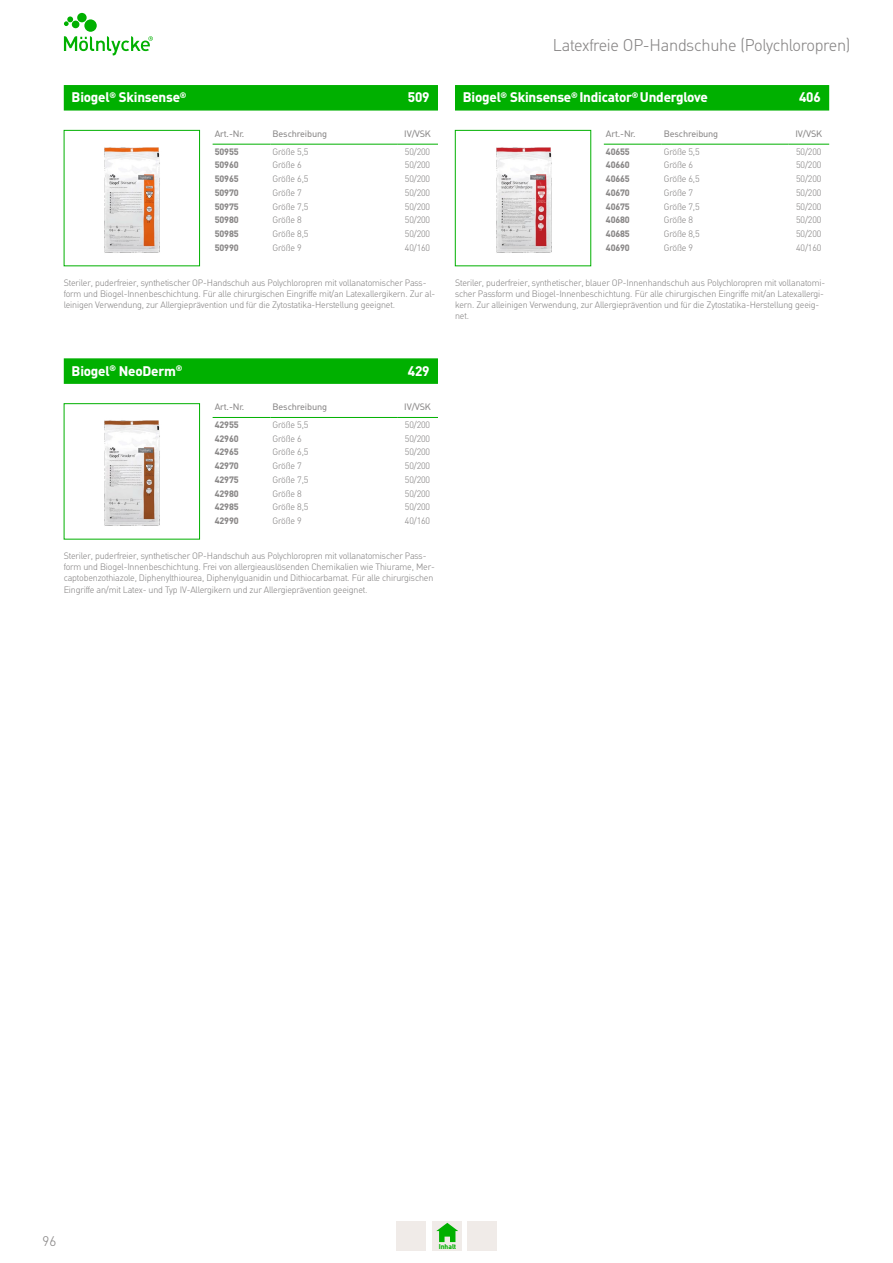
<style>
.page{position:relative;width:893px;height:1263px;background:#fff}
.page>*{position:absolute;margin:0;border:0;box-sizing:border-box;transform-origin:0 0}
.t1{font:300 16.5px "Molnlycke Din";letter-spacing:-.015em;color:#898787}
.t2{font:700 13.5px "Molnlycke Din";letter-spacing:-.015em;color:#fff}
.t3{font:300 13.5px "Molnlycke Din";color:#898787}
.t4{font:300 9px/11.2px "Molnlycke Din";letter-spacing:-.015em;color:#898787}
.t5{font:700 9px "Molnlycke Din";letter-spacing:-.015em;color:#898787}
.t6{font:9px "Molnlycke Din";letter-spacing:-.015em;color:#898787}
.t7{font:700 6.75px "Molnlycke Din";color:#00b000}
</style>
<div class="page">
<svg style="left:64px;top:13px;width:89px;height:42px"></svg>
<div style="left:396px;top:1221px;width:30px;height:29px;background:#f0ebe8"></div>
<div style="left:432px;top:1221px;width:30px;height:29px;background:#f0ebe8"></div>
<div style="left:467px;top:1221px;width:30px;height:29px;background:#f0ebe8"></div>
<svg style="left:436px;top:1223px;width:22px;height:19px"></svg>
<img style="left:104px;top:420px;width:56px;height:106px">
<div style="left:64px;top:403px;width:136px;height:136px;border:1px solid #00b000"></div>
<div style="left:64px;top:358px;width:374px;height:26px;background:#00b000;border:2px solid #00b000"></div>
<hr style="left:213px;top:417px;width:57px;height:1px;background:#00b000">
<hr style="left:270px;top:417px;width:127px;height:1px;background:#00b000">
<hr style="left:397px;top:417px;width:41px;height:1px;background:#00b000">
<img style="left:496px;top:147px;width:56px;height:106px">
<div style="left:455px;top:130px;width:136px;height:136px;border:1px solid #00b000"></div>
<div style="left:455px;top:85px;width:374px;height:26px;background:#00b000;border:2px solid #00b000"></div>
<hr style="left:604px;top:144px;width:58px;height:1px;background:#00b000">
<hr style="left:662px;top:144px;width:126px;height:1px;background:#00b000">
<hr style="left:788px;top:144px;width:41px;height:1px;background:#00b000">
<img style="left:104px;top:147px;width:56px;height:106px">
<div style="left:64px;top:130px;width:136px;height:136px;border:1px solid #00b000"></div>
<div style="left:64px;top:85px;width:374px;height:26px;background:#00b000;border:2px solid #00b000"></div>
<hr style="left:213px;top:144px;width:57px;height:1px;background:#00b000">
<hr style="left:270px;top:144px;width:127px;height:1px;background:#00b000">
<hr style="left:397px;top:144px;width:41px;height:1px;background:#00b000">
<h1 class="t1" style="left:553px;top:36px;width:299px">Latexfreie OP-Handschuhe (Polychloropren)</h1>
<h2 class="t2" style="left:72px;top:89px;width:116px">Biogel<sup>®</sup> Skinsense<sup>®</sup></h2>
<h2 class="t2" style="left:799px;top:89px;width:23px">406</h2>
<h2 class="t2" style="left:463px;top:89px;width:246px">Biogel<sup>®</sup> Skinsense<sup>®</sup> Indicator<sup>®</sup> Underglove</h2>
<h2 class="t2" style="left:806px;top:89px;width:9px">2</h2>
<h2 class="t2" style="left:408px;top:89px;width:23px">509</h2>
<p class="t6" style="left:215px;top:128px;width:31px">Art.-Nr.</p>
<p class="t6" style="left:273px;top:128px;width:56px">Beschreibung</p>
<p class="t6" style="left:404px;top:128px;width:28px">IV/VSK</p>
<p class="t5" style="left:215px;top:146px;width:25px">50955</p>
<p class="t4" style="left:273px;top:146px;width:37px">Größe 5,5</p>
<p class="t4" style="left:405px;top:146px;width:27px">50/200</p>
<p class="t5" style="left:215px;top:159px;width:25px">50960</p>
<p class="t4" style="left:273px;top:160px;width:31px">Größe 6</p>
<p class="t4" style="left:405px;top:160px;width:27px">50/200</p>
<p class="t5" style="left:215px;top:173px;width:25px">50965</p>
<p class="t4" style="left:273px;top:173px;width:37px">Größe 6,5</p>
<p class="t4" style="left:405px;top:173px;width:27px">50/200</p>
<p class="t5" style="left:215px;top:187px;width:25px">50970</p>
<p class="t4" style="left:273px;top:187px;width:31px">Größe 7</p>
<p class="t4" style="left:405px;top:187px;width:27px">50/200</p>
<p class="t5" style="left:215px;top:201px;width:25px">50975</p>
<p class="t4" style="left:273px;top:201px;width:37px">Größe 7,5</p>
<p class="t4" style="left:405px;top:201px;width:27px">50/200</p>
<p class="t5" style="left:215px;top:215px;width:25px">50980</p>
<p class="t4" style="left:273px;top:215px;width:31px">Größe 8</p>
<p class="t4" style="left:405px;top:215px;width:27px">50/200</p>
<p class="t5" style="left:215px;top:228px;width:25px">50985</p>
<p class="t4" style="left:273px;top:228px;width:37px">Größe 8,5</p>
<p class="t4" style="left:405px;top:228px;width:27px">50/200</p>
<p class="t5" style="left:215px;top:242px;width:25px">50990</p>
<p class="t4" style="left:273px;top:242px;width:31px">Größe 9</p>
<p class="t4" style="left:405px;top:242px;width:27px">40/160</p>
<p class="t4" style="left:64px;top:277px;width:373px">Steriler, puderfreier, synthetischer OP-Handschuh aus Polychloropren mit vollanatomischer Pass&shy;form und Biogel-Innenbeschichtung. Für alle chirurgischen Eingriffe mit/an Latexallergikern. Zur al&shy;leinigen Verwendung, zur Allergieprävention und für die Zytostatika-Herstellung geeignet.</p>
<h2 class="t2" style="left:72px;top:362px;width:112px">Biogel<sup>®</sup> NeoDerm<sup>®</sup></h2>
<h2 class="t2" style="left:408px;top:363px;width:23px">429</h2>
<p class="t6" style="left:215px;top:402px;width:31px">Art.-Nr.</p>
<p class="t6" style="left:273px;top:402px;width:56px">Beschreibung</p>
<p class="t6" style="left:404px;top:402px;width:28px">IV/VSK</p>
<p class="t5" style="left:215px;top:419px;width:25px">42955</p>
<p class="t4" style="left:273px;top:419px;width:37px">Größe 5,5</p>
<p class="t4" style="left:405px;top:419px;width:27px">50/200</p>
<p class="t5" style="left:215px;top:433px;width:25px">42960</p>
<p class="t4" style="left:273px;top:433px;width:31px">Größe 6</p>
<p class="t4" style="left:405px;top:433px;width:27px">50/200</p>
<p class="t5" style="left:215px;top:447px;width:25px">42965</p>
<p class="t4" style="left:273px;top:447px;width:37px">Größe 6,5</p>
<p class="t4" style="left:405px;top:447px;width:27px">50/200</p>
<p class="t5" style="left:215px;top:460px;width:25px">42970</p>
<p class="t4" style="left:273px;top:460px;width:31px">Größe 7</p>
<p class="t4" style="left:405px;top:460px;width:27px">50/200</p>
<p class="t5" style="left:215px;top:474px;width:25px">42975</p>
<p class="t4" style="left:273px;top:474px;width:37px">Größe 7,5</p>
<p class="t4" style="left:405px;top:474px;width:27px">50/200</p>
<p class="t5" style="left:215px;top:488px;width:25px">42980</p>
<p class="t4" style="left:273px;top:488px;width:31px">Größe 8</p>
<p class="t4" style="left:405px;top:488px;width:27px">50/200</p>
<p class="t5" style="left:215px;top:502px;width:25px">42985</p>
<p class="t4" style="left:273px;top:502px;width:37px">Größe 8,5</p>
<p class="t4" style="left:405px;top:502px;width:27px">50/200</p>
<p class="t5" style="left:215px;top:515px;width:25px">42990</p>
<p class="t4" style="left:273px;top:516px;width:31px">Größe 9</p>
<p class="t4" style="left:405px;top:516px;width:27px">40/160</p>
<p class="t4" style="left:64px;top:550px;width:373px">Steriler, puderfreier, synthetischer OP-Handschuh aus Polychloropren mit vollanatomischer Pass&shy;form und Biogel-Innenbeschichtung. Frei von allergieauslösenden Chemikalien wie Thiurame, Mer&shy;captobenzothiazole, Diphenylthiourea, Diphenylguanidin und Dithiocarbamat. Für alle chirurgischen Eingriffe an/mit Latex- und Typ IV-Allergikern und zur Allergieprävention geeignet.</p>
<p class="t6" style="left:606px;top:128px;width:31px">Art.-Nr.</p>
<p class="t6" style="left:664px;top:128px;width:56px">Beschreibung</p>
<p class="t6" style="left:795px;top:128px;width:28px">IV/VSK</p>
<p class="t5" style="left:606px;top:146px;width:25px">40655</p>
<p class="t4" style="left:664px;top:146px;width:37px">Größe 5,5</p>
<p class="t4" style="left:796px;top:146px;width:27px">50/200</p>
<p class="t5" style="left:606px;top:159px;width:25px">40660</p>
<p class="t4" style="left:664px;top:160px;width:31px">Größe 6</p>
<p class="t4" style="left:796px;top:160px;width:27px">50/200</p>
<p class="t5" style="left:606px;top:173px;width:25px">40665</p>
<p class="t4" style="left:664px;top:173px;width:37px">Größe 6,5</p>
<p class="t4" style="left:796px;top:173px;width:27px">50/200</p>
<p class="t5" style="left:606px;top:187px;width:25px">40670</p>
<p class="t4" style="left:664px;top:187px;width:31px">Größe 7</p>
<p class="t4" style="left:796px;top:187px;width:27px">50/200</p>
<p class="t5" style="left:606px;top:201px;width:25px">40675</p>
<p class="t4" style="left:664px;top:201px;width:37px">Größe 7,5</p>
<p class="t4" style="left:796px;top:201px;width:27px">50/200</p>
<p class="t5" style="left:606px;top:215px;width:25px">40680</p>
<p class="t4" style="left:664px;top:215px;width:31px">Größe 8</p>
<p class="t4" style="left:796px;top:215px;width:27px">50/200</p>
<p class="t5" style="left:606px;top:228px;width:25px">40685</p>
<p class="t4" style="left:664px;top:228px;width:37px">Größe 8,5</p>
<p class="t4" style="left:796px;top:228px;width:27px">50/200</p>
<p class="t5" style="left:606px;top:242px;width:25px">40690</p>
<p class="t4" style="left:664px;top:242px;width:31px">Größe 9</p>
<p class="t4" style="left:796px;top:242px;width:27px">40/160</p>
<p class="t4" style="left:455px;top:277px;width:372px">Steriler, puderfreier, synthetischer, blauer OP-Innenhandschuh aus Polychloropren mit vollanatomi&shy;scher Passform und Biogel-Innenbeschichtung. Für alle chirurgischen Eingriffe mit/an Latexallergi&shy;kern. Zur alleinigen Verwendung, zur Allergieprävention und für die Zytostatika-Herstellung geeig&shy;net.</p>
<h2 class="t3" style="left:43px;top:1233px;width:15px">96</h2>
<p class="t7" style="left:439px;top:1242px;width:19px">Inhalt</p>
</div>
